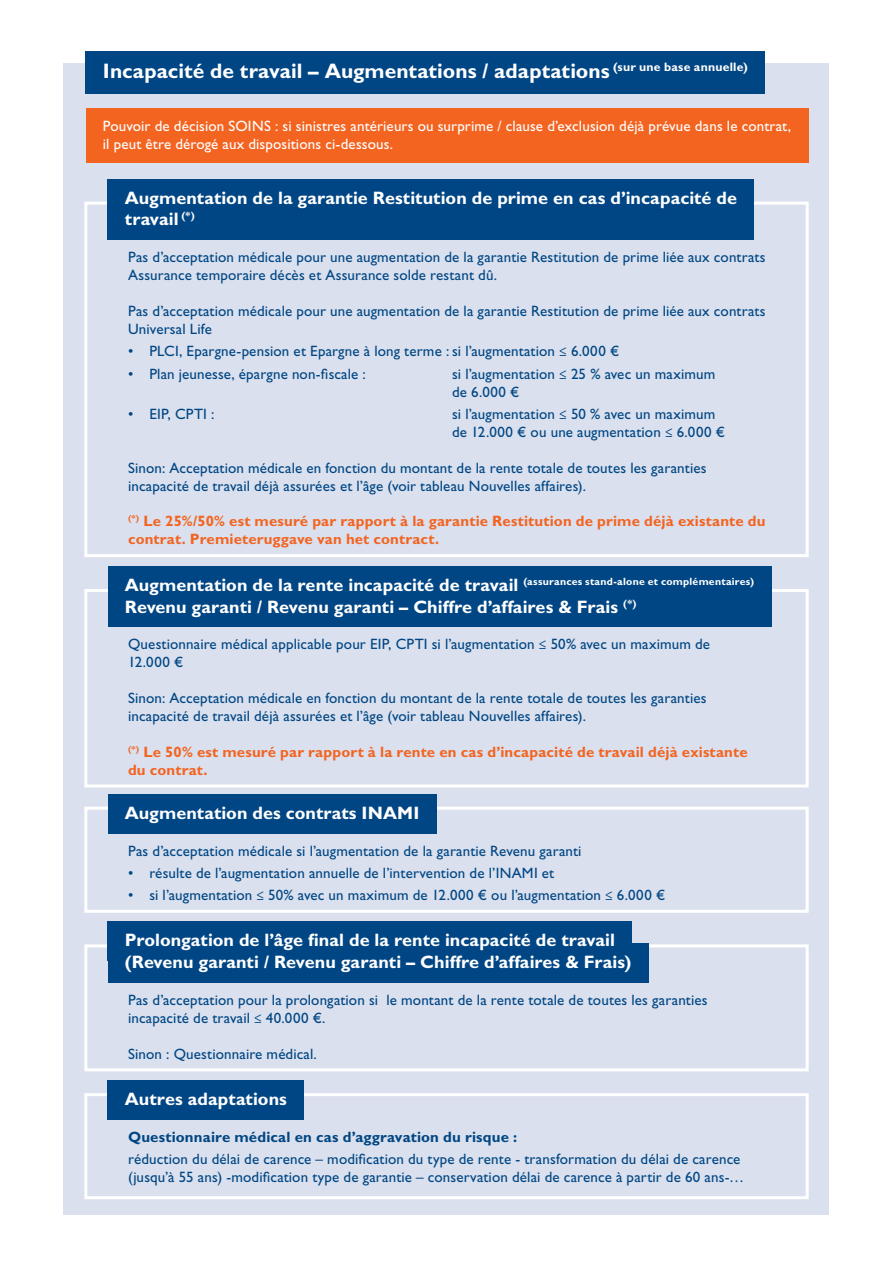
<style>
.page{position:relative;width:893px;height:1263px;background:#fff}
.page>*{position:absolute;margin:0;border:0;box-sizing:border-box;transform-origin:0 0}
.t1{font:700 21px "Gill Sans Std";letter-spacing:.005em;color:#fff}
.t2{font:700 18px/21.6px "Gill Sans Std";letter-spacing:.005em;color:#fff}
.t3{font:15px/18px "Gill Sans Std";letter-spacing:.01em;color:#004684}
.t4{font:700 15px/18px "Gill Sans Std";letter-spacing:.01em;color:#f36421}
.t5{font:15px/18px "Gill Sans Std";letter-spacing:.01em;color:#fff}
.t6{font:700 15px "Gill Sans Std";letter-spacing:.01em;color:#004684}
</style>
<div class="page">
<div style="left:64px;top:64px;width:765px;height:1151px;background:#dae0ed"></div>
<div style="left:86px;top:51px;width:679px;height:42px;background:#004684"></div>
<div style="left:84px;top:202px;width:725px;height:355px;background:#dae0ed;border:3px solid #fff"></div>
<div style="left:108px;top:179px;width:646px;height:60px;background:#004684"></div>
<div style="left:86px;top:108px;width:722px;height:54px;background:#f36421"></div>
<div style="left:84px;top:589px;width:725px;height:198px;background:#dae0ed;border:3px solid #fff"></div>
<div style="left:108px;top:566px;width:663px;height:61px;background:#004684"></div>
<div style="left:84px;top:807px;width:725px;height:106px;background:#dae0ed;border:3px solid #fff"></div>
<div style="left:108px;top:794px;width:328px;height:39px;background:#004684"></div>
<div style="left:84px;top:944px;width:725px;height:127px;background:#dae0ed;border:3px solid #fff"></div>
<div style="left:108px;top:921px;width:524px;height:40px;background:#004684"></div>
<div style="left:108px;top:943px;width:540px;height:39px;background:#004684"></div>
<div style="left:84px;top:1093px;width:725px;height:106px;background:#dae0ed;border:3px solid #fff"></div>
<div style="left:108px;top:1080px;width:196px;height:39px;background:#004684"></div>
<h1 class="t1" style="left:103px;top:59px;width:646px">Incapacité de travail – Augmentations / adaptations <sup>(sur</sup> <sup>une</sup> <sup>base</sup> <sup>annuelle)</sup></h1>
<p class="t5" style="left:103px;top:117px;width:690px">Pouvoir de décision SOINS : si sinistres antérieurs ou surprime / clause d’exclusion déjà prévue dans le contrat, il peut être dérogé aux dispositions ci-dessous.</p>
<p class="t2" style="left:125px;top:187px;width:614px">Augmentation de la garantie Restitution de prime en cas d’incapacité de travail <sup>(*)</sup></p>
<p class="t3" style="left:128px;top:248px;width:639px">Pas d’acceptation médicale pour une augmentation de la garantie Restitution de prime liée aux contrats<br>Assurance temporaire décès et Assurance solde restant dû.</p>
<p class="t3" style="left:128px;top:302px;width:639px">Pas d’acceptation médicale pour une augmentation de la garantie Restitution de prime liée aux contrats<br>Universal Life</p>
<p class="t3" style="left:128px;top:342px;width:493px">• PLCI, Epargne-pension et Epargne à long terme : si l’augmentation ≤ 6.000 €</p>
<p class="t3" style="left:128px;top:365px;width:239px">• Plan jeunesse, épargne non-fiscale :</p>
<p class="t3" style="left:452px;top:365px;width:265px">si l’augmentation ≤ 25 % avec un maximum de 6.000 €</p>
<p class="t3" style="left:128px;top:405px;width:88px">• EIP, CPTI :</p>
<p class="t3" style="left:452px;top:405px;width:274px">si l’augmentation ≤ 50 % avec un maximum de 12.000 € ou une augmentation ≤ 6.000 €</p>
<p class="t3" style="left:128px;top:459px;width:580px">Sinon: Acceptation médicale en fonction du montant de la rente totale de toutes les garanties incapacité de travail déjà assurées et l’âge (voir tableau Nouvelles affaires).</p>
<p class="t4" style="left:128px;top:512px;width:639px"><sup>(*)</sup> Le 25%/50% est mesuré par rapport à la garantie Restitution de prime déjà existante du contrat. Premieteruggave van het contract.</p>
<p class="t2" style="left:125px;top:574px;width:631px">Augmentation de la rente incapacité de travail <sup>(assurances</sup> <sup>stand-alone</sup> <sup>et</sup> <sup>complémentaires)<br></sup>Revenu garanti / Revenu garanti – Chiffre d’affaires &amp; Frais <sup>(*)</sup></p>
<p class="t3" style="left:128px;top:635px;width:584px">Questionnaire médical applicable pour EIP, CPTI si l’augmentation ≤ 50% avec un maximum de<br>12.000 €</p>
<p class="t3" style="left:128px;top:689px;width:580px">Sinon: Acceptation médicale en fonction du montant de la rente totale de toutes les garanties incapacité de travail déjà assurées et l’âge (voir tableau Nouvelles affaires).</p>
<p class="t4" style="left:128px;top:743px;width:621px"><sup>(*)</sup> Le 50% est mesuré par rapport à la rente en cas d’incapacité de travail déjà existante du contrat.</p>
<p class="t2" style="left:125px;top:802px;width:296px">Augmentation des contrats INAMI</p>
<p class="t3" style="left:128px;top:842px;width:455px">Pas d’acceptation médicale si l’augmentation de la garantie Revenu garanti</p>
<p class="t3" style="left:128px;top:864px;width:428px">• résulte de l’augmentation annuelle de l’intervention de l’INAMI et</p>
<p class="t3" style="left:128px;top:886px;width:539px">• si l’augmentation ≤ 50% avec un maximum de 12.000 € ou l’augmentation ≤ 6.000 €</p>
<p class="t2" style="left:125px;top:929px;width:508px">Prolongation de l’âge final de la rente incapacité de travail (Revenu garanti / Revenu garanti – Chiffre d’affaires &amp; Frais)</p>
<p class="t3" style="left:128px;top:991px;width:581px">Pas d’acceptation pour la prolongation si le montant de la rente totale de toutes les garanties incapacité de travail ≤ 40.000 €.</p>
<p class="t3" style="left:128px;top:1045px;width:190px">Sinon : Questionnaire médical.</p>
<p class="t2" style="left:125px;top:1088px;width:164px">Autres adaptations</p>
<p class="t6" style="left:128px;top:1128px;width:391px">Questionnaire médical en cas d’aggravation du risque :</p>
<p class="t3" style="left:128px;top:1150px;width:617px">réduction du délai de carence – modification du type de rente - transformation du délai de carence (jusqu’à 55 ans) -modification type de garantie – conservation délai de carence à partir de 60 ans-…</p>
</div>
